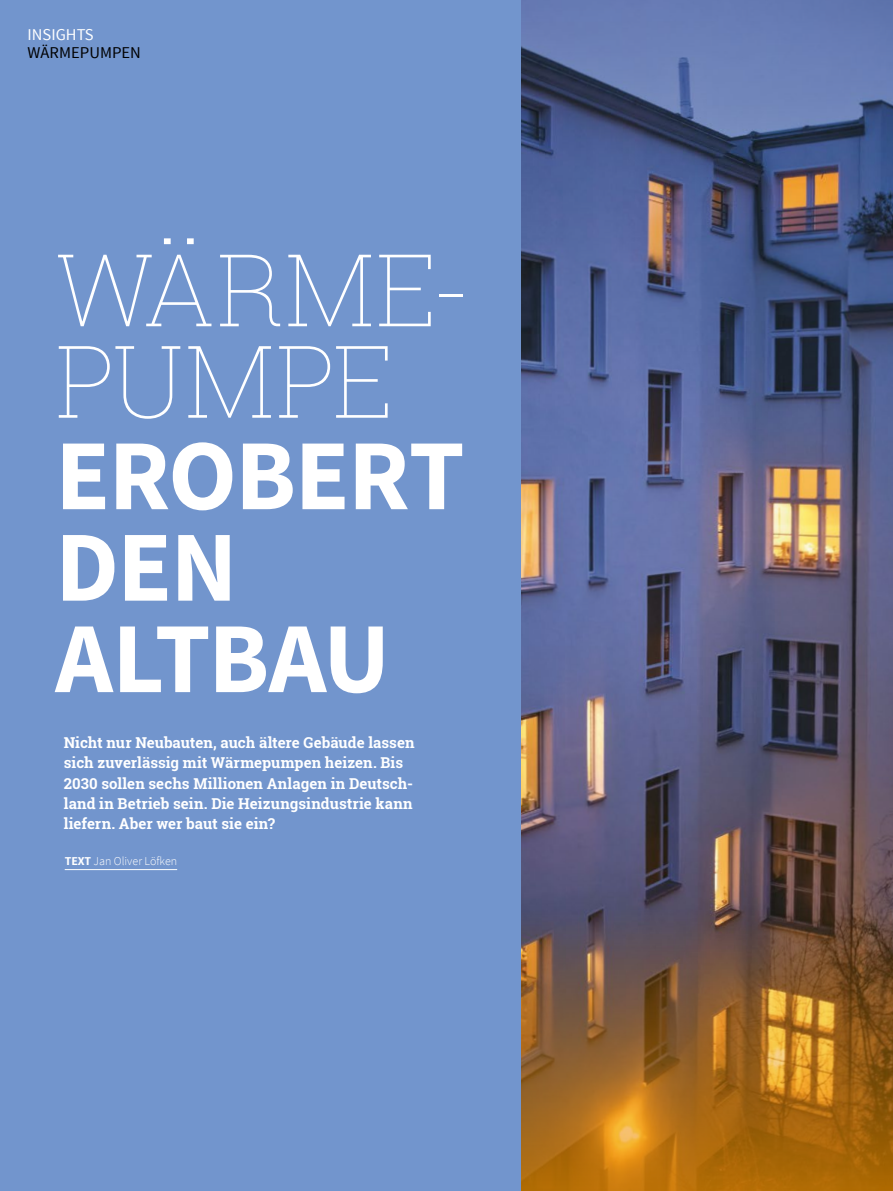
<style>
.page{position:relative;width:893px;height:1191px;background:#fff}
.page>*{position:absolute;margin:0;border:0;box-sizing:border-box;transform-origin:0 0}
.t1{font:700 100.65px/91.5px "Source Sans Pro";letter-spacing:-.02em;color:#fff}
.t2{font:100 100.65px/91.5px "Roboto Slab";letter-spacing:.01em;color:#fff}
.t3{font:16.5px "Source Sans Pro";color:#000}
.t4{font:16.5px "Source Sans Pro";color:#fff}
.t5{font:700 15px/20.2px "Roboto Slab";color:#fff}
.t6{font:300 12px "Source Sans Pro";color:#fff}
.s1{font-weight:700}
</style>
<div class="page">
<div style="left:0;top:0;width:522px;height:1191px;background:#7295cd"></div>
<img style="left:522px;top:0;width:371px;height:910px">
<svg style="left:522px;top:910px;width:371px;height:281px"></svg>
<hr style="left:65px;top:869px;width:112px;height:1px;background:#fff">
<p class="t4" style="left:28px;top:24px;width:68px">INSIGHTS</p>
<p class="t3" style="left:28px;top:42px;width:115px">WÄRMEPUMPEN</p>
<h1 class="t2" style="left:55px;top:241px;width:417px">WÄRME-<br>PUMPE</h1>
<h1 class="t1" style="left:55px;top:434px;width:411px">EROBERT<br>DEN<br>ALTBAU</h1>
<p class="t5" style="left:64px;top:732px;width:352px">Nicht nur Neubauten, auch ältere Gebäude lassen sich zuverlässig mit Wärmepumpen heizen. Bis 2030 sollen sechs Millionen Anlagen in Deutsch&shy;land in Betrieb sein. Die Heizungsindustrie kann liefern. Aber wer baut sie ein?</p>
<p class="t6" style="left:65px;top:854px;width:114px"><span class="s1">TEXT</span> Jan Oliver Löfken</p>
</div>
